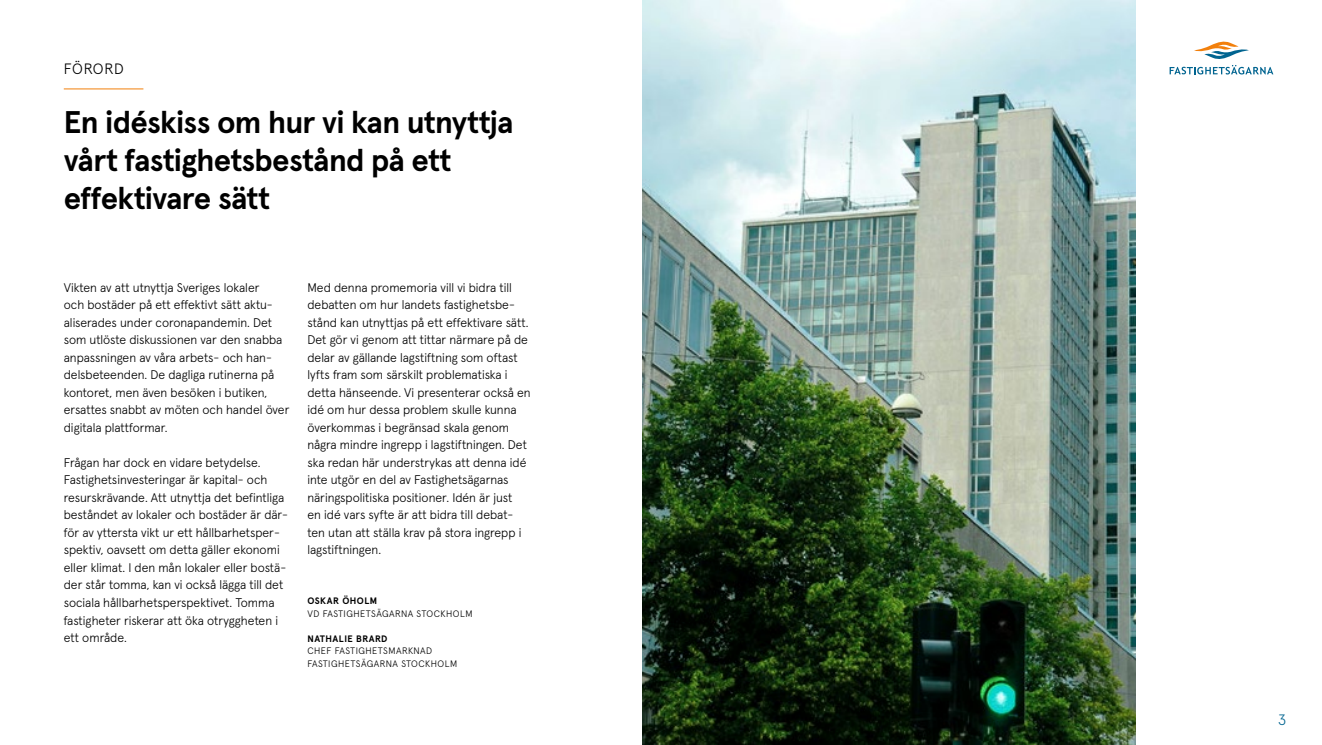
<style>
.page{position:relative;width:1322px;height:745px;background:#fff}
.page>*{position:absolute;margin:0;border:0;box-sizing:border-box;transform-origin:0 0}
.t1{font:700 31.25px/37.5px "Apercu";letter-spacing:-.025em;color:#000}
.t2{font:300 15px "Apercu";letter-spacing:.035em;color:#000}
.t3{font:300 15px "Apercu";color:#006490}
.t4{font:300 12.5px/17.5px "Apercu";color:#000}
.t5{font:300 9.38px/12.5px "Apercu";letter-spacing:.05em;color:#000}
.t6{font:700 9.38px "Apercu";letter-spacing:.05em;color:#000}
</style>
<div class="page">
<hr style="left:64px;top:89px;width:79px;height:1px;background:#f2800c">
<img style="left:642px;top:0;width:494px;height:744px">
<svg style="left:1169px;top:41px;width:104px;height:33px"></svg>
<p class="t2" style="left:64px;top:58px;width:61px">FÖRORD</p>
<h1 class="t1" style="left:64px;top:101px;width:451px">En idéskiss om hur vi kan utnyttja vårt fastighetsbestånd på ett effektivare sätt</h1>
<p class="t4" style="left:64px;top:277px;width:227px">Vikten av att utnyttja Sveriges lokaler<br>och bostäder på ett effektivt sätt aktu&shy;aliserades under coronapandemin. Det som utlöste diskussionen var den snabba anpassningen av våra arbets- och han&shy;delsbeteenden. De dagliga rutinerna på kontoret, men även besöken i butiken, ersattes snabbt av möten och handel över digitala plattformar.</p>
<p class="t4" style="left:64px;top:452px;width:226px">Frågan har dock en vidare betydelse.<br>Fastighetsinvesteringar är kapital- och resurskrävande. Att utnyttja det befintliga beståndet av lokaler och bostäder är där&shy;för av yttersta vikt ur ett hållbarhetsper&shy;spektiv, oavsett om detta gäller ekonomi eller klimat. I den mån lokaler eller bostä&shy;der står tomma, kan vi också lägga till det sociala hållbarhetsperspektivet. Tomma fastigheter riskerar att öka otryggheten i ett område.</p>
<p class="t4" style="left:307px;top:277px;width:225px">Med denna promemoria vill vi bidra till debatten om hur landets fastighetsbe&shy;stånd kan utnyttjas på ett effektivare sätt.<br>Det gör vi genom att tittar närmare på de delar av gällande lagstiftning som oftast lyfts fram som särskilt problematiska i detta hänseende. Vi presenterar också en idé om hur dessa problem skulle kunna överkommas i begränsad skala genom några mindre ingrepp i lagstiftningen. Det ska redan här understrykas att denna idé inte utgör en del av Fastighetsägarnas näringspolitiska positioner. Idén är just<br>en idé vars syfte är att bidra till debat&shy;ten utan att ställa krav på stora ingrepp i lagstiftningen.</p>
<p class="t6" style="left:307px;top:593px;width:71px">OSKAR ÖHOLM</p>
<p class="t5" style="left:307px;top:605px;width:167px">VD FASTIGHETSÄGARNA STOCKHOLM</p>
<p class="t6" style="left:307px;top:630px;width:82px">NATHALIE BRARD</p>
<p class="t5" style="left:307px;top:643px;width:151px">CHEF FASTIGHETSMARKNAD<br>FASTIGHETSÄGARNA STOCKHOLM</p>
<p class="t3" style="left:1278px;top:707px;width:9px">3</p>
</div>
